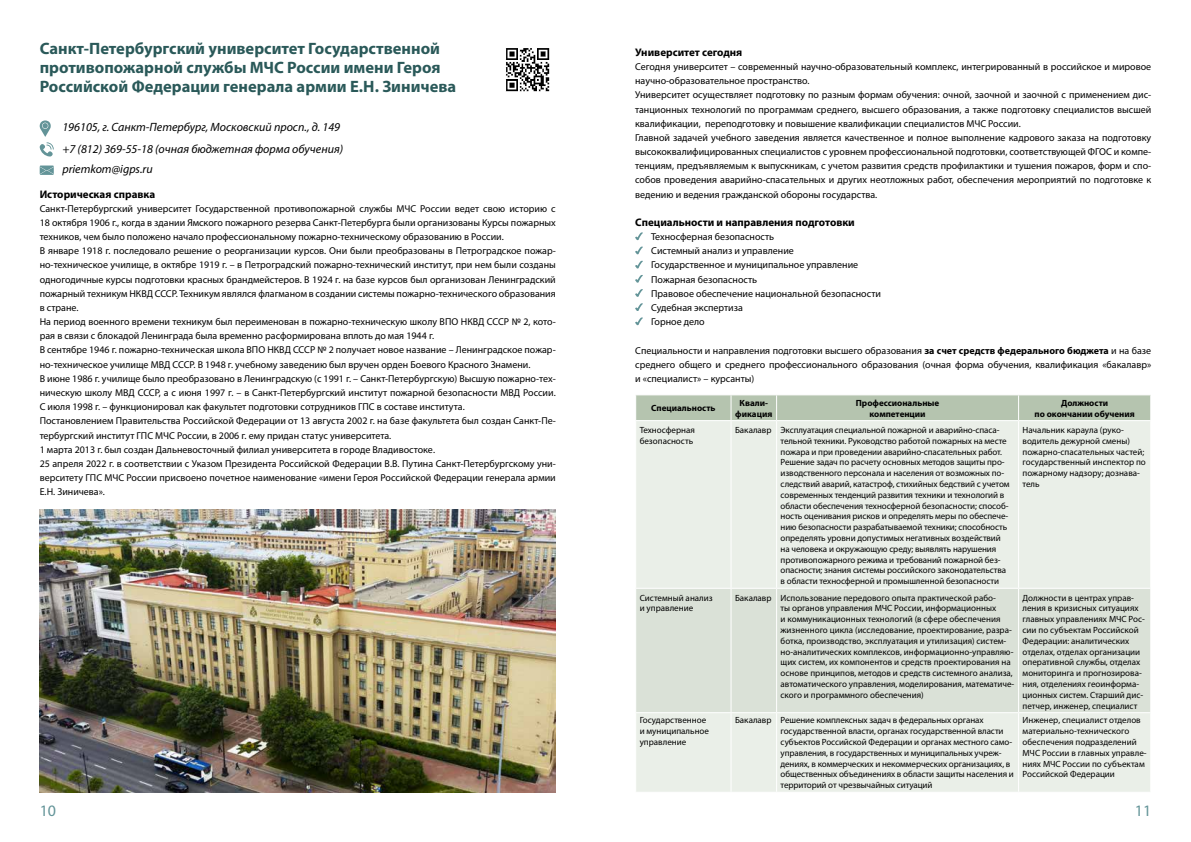
<style>
.page{position:relative;width:1191px;height:842px;background:#fff}
.page>*{position:absolute;margin:0;border:0;box-sizing:border-box;transform-origin:0 0}
.t1{font:700 16.5px/19px "Myriad Pro";color:#2a5959}
.t2{font:16px "Myriad Pro";color:#639498}
.t3{font:italic 12px/22.5px "Myriad Pro";color:#000}
.t4{font:700 11px "Myriad Pro";color:#000}
.t5{font:10px/14.2px "Myriad Pro";color:#000}
.t6{font:9px/10.8px "Myriad Pro";letter-spacing:-.005em;color:#000}
.t7{font:700 9px/11px "Myriad Pro";color:#000;text-align:center}
.s1{font-weight:700}
</style>
<div class="page">
<img style="left:506px;top:48px;width:44px;height:44px">
<img style="left:40px;top:509px;width:516px;height:283px">
<svg style="left:40px;top:120px;width:14px;height:37px"></svg>
<svg style="left:40px;top:166px;width:14px;height:9px"></svg>
<svg style="left:635px;top:232px;width:8px;height:8px"></svg>
<svg style="left:635px;top:247px;width:8px;height:7px"></svg>
<svg style="left:635px;top:261px;width:8px;height:7px"></svg>
<svg style="left:635px;top:275px;width:8px;height:8px"></svg>
<svg style="left:635px;top:289px;width:8px;height:8px"></svg>
<svg style="left:635px;top:303px;width:8px;height:8px"></svg>
<svg style="left:635px;top:317px;width:8px;height:8px"></svg>
<div style="left:636px;top:421px;width:514px;height:371px;background:#eaefe8"></div>
<div style="left:636px;top:589px;width:514px;height:123px;background:#dae1d7"></div>
<div style="left:636px;top:395px;width:515px;height:25px;background:#b5c4af"></div>
<hr style="left:730px;top:421px;width:1px;height:167px;background:#fff">
<hr style="left:776px;top:421px;width:1px;height:167px;background:#fff">
<hr style="left:1018px;top:421px;width:1px;height:167px;background:#fff">
<hr style="left:635px;top:588px;width:96px;height:1px;background:#fff">
<hr style="left:731px;top:588px;width:45px;height:1px;background:#fff">
<hr style="left:776px;top:588px;width:242px;height:1px;background:#fff">
<hr style="left:1018px;top:588px;width:133px;height:1px;background:#fff">
<hr style="left:730px;top:589px;width:1px;height:123px;background:#fff">
<hr style="left:776px;top:589px;width:1px;height:123px;background:#fff">
<hr style="left:1018px;top:589px;width:1px;height:123px;background:#fff">
<hr style="left:635px;top:712px;width:96px;height:1px;background:#fff">
<hr style="left:731px;top:712px;width:45px;height:1px;background:#fff">
<hr style="left:730px;top:713px;width:1px;height:79px;background:#fff">
<hr style="left:776px;top:712px;width:242px;height:1px;background:#fff">
<hr style="left:776px;top:713px;width:1px;height:79px;background:#fff">
<hr style="left:1018px;top:712px;width:133px;height:1px;background:#fff">
<hr style="left:1018px;top:713px;width:1px;height:79px;background:#fff">
<h1 class="t1" style="left:40px;top:38px;width:418px">Санкт-Петербургский университет Государственной противопожарной службы МЧС России имени Героя<br>Российской Федерации генерала армии Е.Н. Зиничева</h1>
<p class="t3" style="left:62px;top:115px;width:282px">196105, г. Санкт-Петербург, Московский просп., д. 149 +7 (812) 369-55-18 (очная бюджетная форма обучения)</p>
<p class="t3" style="left:62px;top:157px;width:92px">priemkom@igps.ru</p>
<p class="t4" style="left:40px;top:187px;width:117px">Историческая справка</p>
<p class="t5" style="left:40px;top:201px;width:517px">Санкт-Петербургский университет Государственной противопожарной службы МЧС России ведет свою историю с 18 октября 1906 г., когда в здании Ямского пожарного резерва Санкт-Петербурга были организованы Курсы пожарных техников, чем было положено начало профессиональному пожарно-техническому образованию в России.<br>В январе 1918 г. последовало решение о реорганизации курсов. Они были преобразованы в Петроградское пожар&shy;но-техническое училище, в октябре 1919 г. – в Петроградский пожарно-технический институт, при нем были созданы одногодичные курсы подготовки красных брандмейстеров. В 1924 г. на базе курсов был организован Ленинградский пожарный техникум НКВД СССР. Техникум являлся флагманом в создании системы пожарно-технического образования в стране.<br>На период военного времени техникум был переименован в пожарно-техническую школу ВПО НКВД СССР № 2, кото&shy;рая в связи с блокадой Ленинграда была временно расформирована вплоть до мая 1944 г.<br>В сентябре 1946 г. пожарно-техническая школа ВПО НКВД СССР № 2 получает новое название – Ленинградское пожар&shy;но-техническое училище МВД СССР. В 1948 г. учебному заведению был вручен орден Боевого Красного Знамени.<br>В июне 1986 г. училище было преобразовано в Ленинградскую (с 1991 г. – Санкт-Петербургскую) Высшую пожарно-тех&shy;ническую школу МВД СССР, а с июня 1997 г. – в Санкт-Петербургский институт пожарной безопасности МВД России.<br>С июля 1998 г. – функционировал как факультет подготовки сотрудников ГПС в составе института.<br>Постановлением Правительства Российской Федерации от 13 августа 2002 г. на базе факультета был создан Санкт-Пе&shy;тербургский институт ГПС МЧС России, в 2006 г. ему придан статус университета.<br>1 марта 2013 г. был создан Дальневосточный филиал университета в городе Владивостоке.<br>25 апреля 2022 г. в соответствии с Указом Президента Российской Федерации В.В. Путина Санкт-Петербургскому уни&shy;верситету ГПС МЧС России присвоено почетное наименование «имени Героя Российской Федерации генерала армии Е.Н. Зиничева».</p>
<p class="t4" style="left:635px;top:45px;width:109px">Университет сегодня</p>
<p class="t5" style="left:635px;top:59px;width:517px">Сегодня университет – современный научно-образовательный комплекс, интегрированный в российское и мировое научно-образовательное пространство.<br>Университет осуществляет подготовку по разным формам обучения: очной, заочной и заочной с применением дис&shy;танционных технологий по программам среднего, высшего образования, а также подготовку специалистов высшей квалификации, переподготовку и повышение квалификации специалистов МЧС России.<br>Главной задачей учебного заведения является качественное и полное выполнение кадрового заказа на подготовку высококвалифицированных специалистов с уровнем профессиональной подготовки, соответствующей ФГОС и компе&shy;тенциям, предъявляемым к выпускникам, с учетом развития средств профилактики и тушения пожаров, форм и спо&shy;собов проведения аварийно-спасательных и других неотложных работ, обеспечения мероприятий по подготовке к ведению и ведения гражданской обороны государства.</p>
<p class="t4" style="left:635px;top:215px;width:221px">Специальности и направления подготовки</p>
<p class="t5" style="left:651px;top:229px;width:231px">Техносферная безопасность<br>Системный анализ и управление<br>Государственное и муниципальное управление<br>Пожарная безопасность<br>Правовое обеспечение национальной безопасности<br>Судебная экспертиза<br>Горное дело</p>
<p class="t5" style="left:635px;top:343px;width:517px;text-align:justify">Специальности и направления подготовки высшего образования <span class="s1">за счет средств федерального бюджета</span> и на базе среднего общего и среднего профессионального образования (очная форма обучения, квалификация «бакалавр» и «специалист» – курсанты)</p>
<p class="t7" style="left:651px;top:402px;width:66px">Специальность</p>
<p class="t7" style="left:735px;top:397px;width:39px">Квали&shy;фикация</p>
<p class="t7" style="left:856px;top:397px;width:85px">Профессиональные компетенции</p>
<p class="t7" style="left:1034px;top:397px;width:102px">Должности<br>по окончании обучения</p>
<p class="t6" style="left:639px;top:424px;width:57px">Техносферная безопасность</p>
<p class="t6" style="left:780px;top:424px;width:230px;text-indent:-46px">Бакалавр Эксплуатация специальной пожарной и аварийно-спаса&shy;тельной техники. Руководство работой пожарных на месте пожара и при проведении аварийно-спасательных работ.<br>Решение задач по расчету основных методов защиты про&shy;изводственного персонала и населения от возможных по&shy;следствий аварий, катастроф, стихийных бедствий с учетом современных тенденций развития техники и технологий в области обеспечения техносферной безопасности; способ&shy;ность оценивания рисков и определять меры по обеспече&shy;нию безопасности разрабатываемой техники; способность определять уровни допустимых негативных воздействий на человека и окружающую среду; выявлять нарушения противопожарного режима и требований пожарной без&shy;опасности; знания системы российского законодательства в области техносферной и промышленной безопасности</p>
<p class="t6" style="left:1022px;top:424px;width:125px">Начальник караула (руко&shy;водитель дежурной смены) пожарно-спасательных частей; государственный инспектор по пожарному надзору; дознава&shy;тель</p>
<p class="t6" style="left:639px;top:592px;width:75px">Системный анализ и управление</p>
<p class="t6" style="left:780px;top:592px;width:235px;text-indent:-46px">Бакалавр Использование передового опыта практической рабо-<br>ты органов управления МЧС России, информационных<br>и коммуникационных технологий (в сфере обеспечения жизненного цикла (исследование, проектирование, разра&shy;ботка, производство, эксплуатация и утилизация) систем&shy;но-аналитических комплексов, информационно-управляю&shy;щих систем, их компонентов и средств проектирования на основе принципов, методов и средств системного анализа, автоматического управления, моделирования, математиче&shy;ского и программного обеспечения)</p>
<p class="t6" style="left:1022px;top:592px;width:124px">Должности в центрах управ&shy;ления в кризисных ситуациях главных управлениях МЧС Рос&shy;сии по субъектам Российской<br>Федерации: аналитических отделах, отделах организации оперативной службы, отделах мониторинга и прогнозирова&shy;ния, отделениях геоинформа&shy;ционных систем. Старший дис&shy;петчер, инженер, специалист</p>
<p class="t6" style="left:639px;top:715px;width:71px">Государственное и муниципальное управление</p>
<p class="t6" style="left:780px;top:715px;width:235px;text-indent:-46px">Бакалавр Решение комплексных задач в федеральных органах государственной власти, органах государственной власти субъектов Российской Федерации и органах местного само&shy;управления, в государственных и муниципальных учреж&shy;дениях, в коммерческих и некоммерческих организациях, в общественных объединениях в области защиты населения и территорий от чрезвычайных ситуаций</p>
<p class="t6" style="left:1022px;top:715px;width:126px">Инженер, специалист отделов материально-технического обеспечения подразделений<br>МЧС России в главных управле&shy;ниях МЧС России по субъектам<br>Российской Федерации</p>
<h2 class="t2" style="left:40px;top:800px;width:18px">10</h2>
<h2 class="t2" style="left:1134px;top:800px;width:18px">11</h2>
</div>
